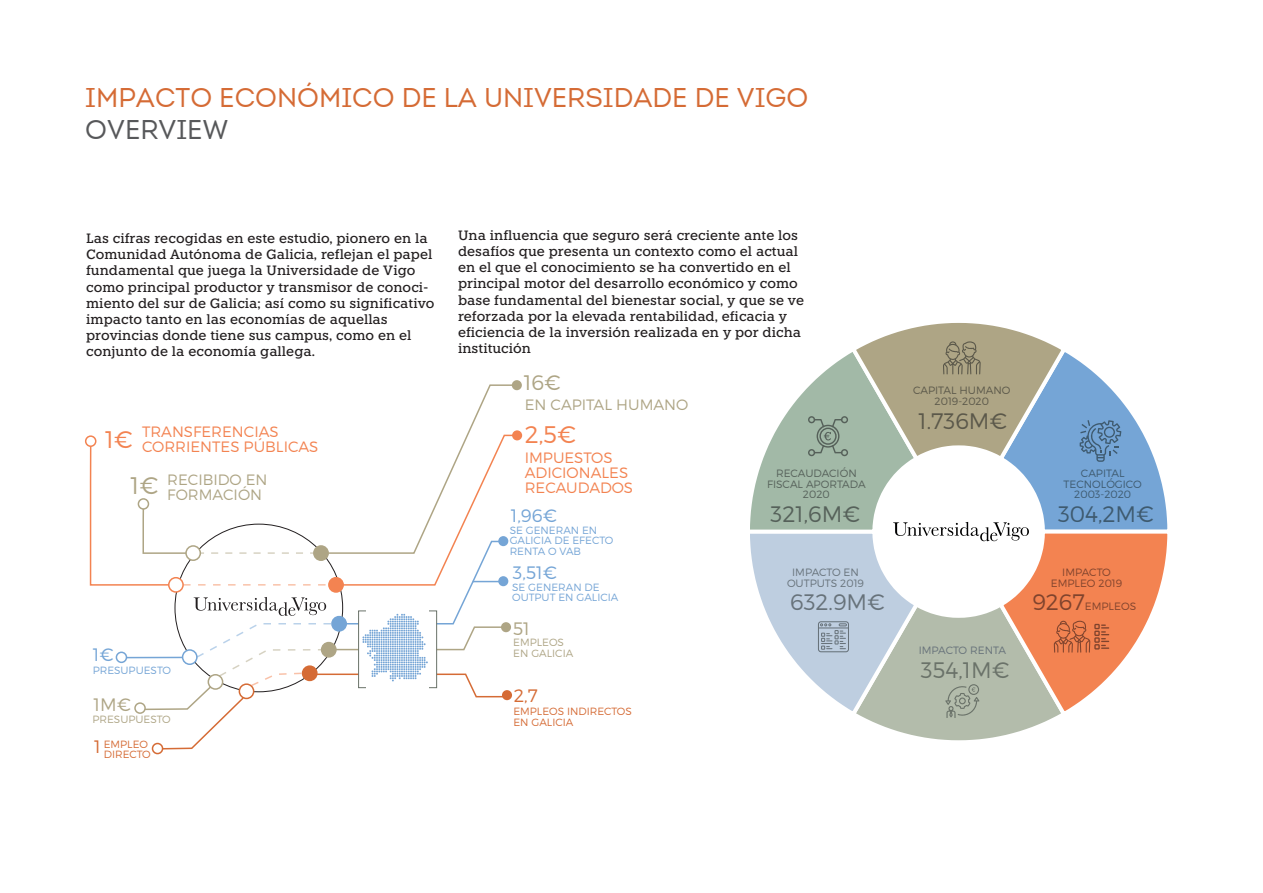
<style>
.page{position:relative;width:1263px;height:893px;background:#fff}
.page>*{position:absolute;margin:0;border:0;box-sizing:border-box;transform-origin:0 0}
.t1{font:27px "Intro";color:#d56b35}
.t2{font:27px "Intro";color:#57585a}
.t3{font:300 24px "Montserrat";color:#f38351}
.t4{font:300 24px "Montserrat";color:#aea585}
.t5{font:300 22.35px "Montserrat";color:#5b584a}
.t6{font:300 22.35px "Montserrat";color:#6a7269}
.t7{font:300 22.35px "Montserrat";color:#56615a}
.t8{font:300 22.35px "Montserrat";color:#67727a}
.t9{font:300 22.35px "Montserrat";color:#3e5a6f}
.t10{font:300 21px "Montserrat";color:#aea585}
.t11{font:300 18px "Montserrat";color:#75a5d6}
.t12{font:300 18px "Montserrat";color:#aea585}
.t13{font:300 18px "Montserrat";color:#d56b35}
.t14{font:300 15px/15px "Montserrat";color:#f38351}
.t15{font:300 15px/15px "Montserrat";color:#aea585}
.t16{font:500 13.5px/16.2px "Knile";color:#231f20}
.t17{font:300 10.65px/10.6px "Montserrat";color:#67727a;text-align:center}
.t18{font:300 10.65px/10.6px "Montserrat";color:#56615a;text-align:center}
.t19{font:300 10.65px/10.6px "Montserrat";color:#7f432d;text-align:center}
.t20{font:300 10.65px/10.6px "Montserrat";color:#3e5a6f;text-align:center}
.t21{font:300 10.65px/10.6px "Montserrat";color:#5b584a;text-align:center}
.t22{font:300 10.5px/10.5px "Montserrat";color:#75a5d6}
.t23{font:300 10.5px/10.5px "Montserrat";color:#d56b35}
.t24{font:300 10.5px/10.5px "Montserrat";color:#aea585}
.s1{font-size:22.35px}
</style>
<div class="page">
<svg style="left:750px;top:323px;width:418px;height:418px"></svg>
<svg style="left:512px;top:430px;width:10px;height:10px"></svg>
<div style="left:512px;top:380px;width:10px;height:10px;background:#aea585;border-radius:50%"></div>
<div style="left:152px;top:743px;width:11px;height:11px;border:2px solid #d56b35;border-radius:50%"></div>
<div style="left:85px;top:435px;width:11px;height:12px;border:2px solid #f38351;border-radius:50%"></div>
<svg style="left:89px;top:384px;width:431px;height:366px"></svg>
<h1 class="t1" style="left:85px;top:82px;width:724px">IMPACTO ECONÓMICO DE LA UNIVERSIDADE DE VIGO</h1>
<h1 class="t2" style="left:85px;top:114px;width:145px">OVERVIEW</h1>
<p class="t16" style="left:86px;top:230px;width:350px">Las cifras recogidas en este estudio, pionero en la Comunidad Autónoma de Galicia, reflejan el papel fundamental que juega la Universidade de Vigo como principal productor y transmisor de conoci&shy;miento del sur de Galicia; así como su significativo impacto tanto en las economías de aquellas provincias donde tiene sus campus, como en el conjunto de la economía gallega.</p>
<p class="t14" style="left:142px;top:424px;width:178px">TRANSFERENCIAS<br>CORRIENTES PÚBLICAS</p>
<h2 class="t4" style="left:130px;top:471px;width:30px">1€</h2>
<h2 class="t3" style="left:105px;top:425px;width:30px">1€</h2>
<p class="t15" style="left:167px;top:472px;width:102px">RECIBIDO EN<br>FORMACIÓN</p>
<h3 class="t11" style="left:93px;top:644px;width:23px">1€</h3>
<h3 class="t12" style="left:93px;top:694px;width:39px">1M€</h3>
<p class="t22" style="left:93px;top:665px;width:80px">PRESUPUESTO</p>
<p class="t24" style="left:92px;top:714px;width:80px">PRESUPUESTO</p>
<p class="t23" style="left:104px;top:738px;width:49px">EMPLEO<br>DIRECTO</p>
<h3 class="t13" style="left:94px;top:736px;width:8px">1</h3>
<p class="t16" style="left:458px;top:227px;width:347px">Una influencia que seguro será creciente ante los desafíos que presenta un contexto como el actual en el que el conocimiento se ha convertido en el principal motor del desarrollo económico y como base fundamental del bienestar social, y que se ve reforzada por la elevada rentabilidad, eficacia y eficiencia de la inversión realizada en y por dicha institución</p>
<h3 class="t10" style="left:524px;top:370px;width:39px">16€</h3>
<h2 class="t3" style="left:525px;top:420px;width:53px">2,5€</h2>
<p class="t15" style="left:525px;top:397px;width:165px">EN CAPITAL HUMANO</p>
<p class="t14" style="left:525px;top:450px;width:110px">IMPUESTOS<br>ADICIONALES<br>RECAUDADOS</p>
<h3 class="t11" style="left:511px;top:504px;width:48px">1,96€</h3>
<p class="t22" style="left:510px;top:525px;width:105px">SE GENERAN EN<br>GALICIA DE EFECTO<br>RENTA O VAB</p>
<h3 class="t11" style="left:513px;top:562px;width:46px">3,51€</h3>
<p class="t22" style="left:512px;top:581px;width:108px">SE GENERAN DE<br>OUTPUT EN GALICIA</p>
<h3 class="t12" style="left:513px;top:618px;width:18px">51</h3>
<p class="t24" style="left:513px;top:637px;width:61px">EMPLEOS<br>EN GALICIA</p>
<h3 class="t13" style="left:514px;top:685px;width:25px">2,7</h3>
<p class="t23" style="left:513px;top:706px;width:120px">EMPLEOS INDIRECTOS<br>EN GALICIA</p>
<p class="t18" style="left:767px;top:468px;width:100px">RECAUDACIÓN<br>FISCAL APORTADA<br>2020</p>
<h3 class="t7" style="left:770px;top:500px;width:91px">321,6M€</h3>
<p class="t17" style="left:787px;top:567px;width:79px">IMPACTO EN<br>OUTPUTS 2019</p>
<h3 class="t8" style="left:790px;top:588px;width:96px">632.9M€</h3>
<p class="t21" style="left:913px;top:385px;width:99px">CAPITAL HUMANO<br>2019-2020</p>
<h3 class="t5" style="left:918px;top:407px;width:91px">1.736M€</h3>
<p class="t17" style="left:919px;top:645px;width:89px">IMPACTO RENTA</p>
<h3 class="t6" style="left:921px;top:656px;width:90px">354,1M€</h3>
<p class="t20" style="left:1063px;top:468px;width:80px">CAPITAL<br>TECNOLÓGICO<br>2003-2020</p>
<h3 class="t9" style="left:1058px;top:500px;width:97px">304,2M€</h3>
<p class="t19" style="left:1051px;top:567px;width:73px">IMPACTO<br>EMPLEO 2019</p>
<p class="t19" style="left:1032px;top:600px;width:105px"><span class="s1">9267</span>EMPLEOS</p>
</div>
